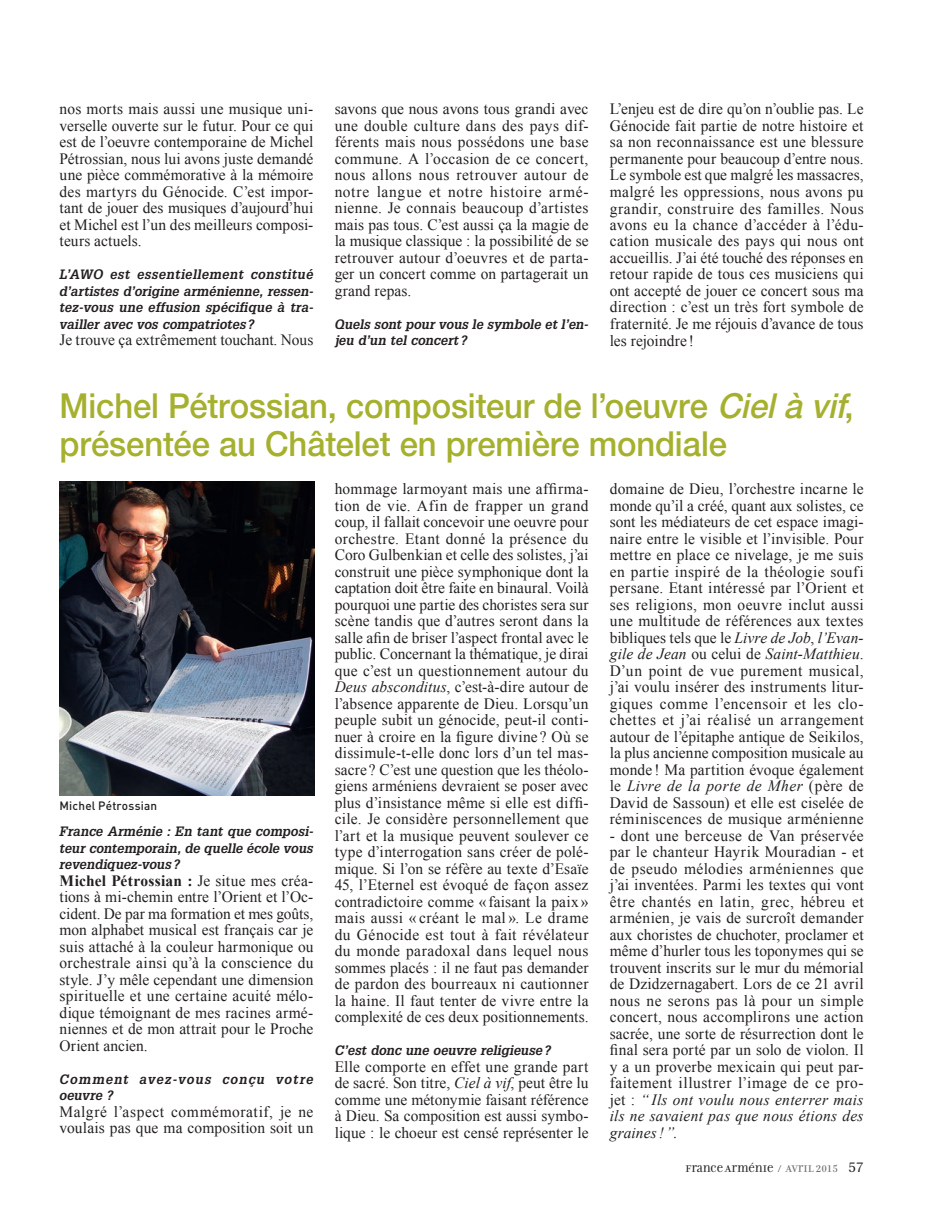
<style>
.page{position:relative;width:936px;height:1212px;background:#fff}
.page>*{position:absolute;margin:0;border:0;box-sizing:border-box;transform-origin:0 0}
.t1{font:500 34.5px/37.5px "Helvetica Neue";letter-spacing:-.005em;color:#a5b12e;scale:.95 1}
.t2{font:15.75px/16.5px "Times New Roman";letter-spacing:.01em;color:#231f20;text-align:justify}
.t3{font:italic 700 14.25px/16.5px "Glytus";color:#231f20;text-align:justify}
.t4{font:italic 700 14.25px/16.5px "Glytus";letter-spacing:.075em;color:#231f20}
.t5{font:500 12px "DIN";letter-spacing:.015em;color:#231f20}
.t6{font:10.5px "Filosofia Unicase";color:#231f20}
.s1{font-style:italic}
.s2{font-weight:700}
.s3{color:#6c6d70}
.s4{font-family:"Versailles";font-size:13.5px}
</style>
<div class="page">
<img style="left:60px;top:482px;width:255px;height:313px">
<p class="t2" style="left:60px;top:101px;width:255px">nos morts mais aussi une musique uni&shy;verselle ouverte sur le futur. Pour ce qui est de l’oeuvre contemporaine de Michel Pétrossian, nous lui avons juste demandé une pièce commémorative à la mémoire des martyrs du Génocide. C’est impor&shy;tant de jouer des musiques d’aujourd’hui et Michel est l’un des meilleurs composi&shy;teurs actuels.</p>
<p class="t3" style="left:60px;top:266px;width:255px">L’AWO est essentiellement constitué d’artistes d’origine arménienne, ressen&shy;tez-vous une effusion spécifique à tra&shy;vailler avec vos compatriotes ?</p>
<p class="t2" style="left:60px;top:332px;width:255px">Je trouve ça extrêmement touchant. Nous</p>
<p class="t2" style="left:334px;top:101px;width:255px">savons que nous avons tous grandi avec une double culture dans des pays dif&shy;férents mais nous possédons une base commune. A l’occasion de ce concert, nous allons nous retrouver autour de notre langue et notre histoire armé&shy;nienne. Je connais beaucoup d’artistes mais pas tous. C’est aussi ça la magie de la musique classique : la possibilité de se retrouver autour d’oeuvres et de parta&shy;ger un concert comme on partagerait un grand repas.</p>
<p class="t3" style="left:334px;top:316px;width:255px">Quels sont pour vous le symbole et l’en&shy;jeu d’un tel concert ?</p>
<p class="t2" style="left:609px;top:101px;width:255px">L’enjeu est de dire qu’on n’oublie pas. Le Génocide fait partie de notre histoire et sa non reconnaissance est une blessure permanente pour beaucoup d’entre nous.<br>Le symbole est que malgré les massacres, malgré les oppressions, nous avons pu grandir, construire des familles. Nous avons eu la chance d’accéder à l’édu&shy;cation musicale des pays qui nous ont accueillis. J’ai été touché des réponses en retour rapide de tous ces musiciens qui ont accepté de jouer ce concert sous ma direction : c’est un très fort symbole de fraternité. Je me réjouis d’avance de tous les rejoindre !</p>
<h1 class="t1" style="left:60px;top:387px;width:838px">Michel Pétrossian, compositeur de l’oeuvre <span class="s1">Cielà vif</span>, présentée au Châtelet en première mondiale</h1>
<p class="t5" style="left:60px;top:798px;width:99px">Michel Pétrossian</p>
<p class="t3" style="left:60px;top:823px;width:255px">France Arménie : En tant que composi&shy;teur contemporain, de quelle école vous revendiquez-vous ?</p>
<p class="t2" style="left:60px;top:872px;width:255px"><span class="s2">Michel Pétrossian :</span> Je situe mes créa&shy;tions à mi-chemin entre l’Orient et l’Oc&shy;cident. De par ma formation et mes goûts, mon alphabet musical est français car je suis attaché à la couleur harmonique ou orchestrale ainsi qu’à la conscience du style. J’y mêle cependant une dimension spirituelle et une certaine acuité mélo&shy;dique témoignant de mes racines armé&shy;niennes et de mon attrait pour le Proche Orient ancien.</p>
<p class="t4" style="left:60px;top:1071px;width:255px">Comment avez-vous conçu votre oeuvre ?</p>
<p class="t2" style="left:60px;top:1103px;width:255px">Malgré l’aspect commémoratif, je ne voulais pas que ma composition soit un</p>
<p class="t2" style="left:334px;top:480px;width:255px">hommage larmoyant mais une affirma&shy;tion de vie. Afin de frapper un grand coup, il fallait concevoir une oeuvre pour orchestre. Etant donné la présence du Coro Gulbenkian et celle des solistes, j’ai construit une pièce symphonique dont la captation doit être faite en binaural. Voilà pourquoi une partie des choristes sera sur scène tandis que d’autres seront dans la salle afin de briser l’aspect frontal avec le public. Concernant la thématique, je dirai que c’est un questionnement autour du <span class="s1">Deus absconditus</span>, c’est-à-dire autour de l’absence apparente de Dieu. Lorsqu’un peuple subit un génocide, peut-il conti&shy;nuer à croire en la figure divine ? Où se dissimule-t-elle donc lors d’un tel mas&shy;sacre ? C’est une question que les théolo&shy;giens arméniens devraient se poser avec plus d’insistance même si elle est diffi&shy;cile. Je considère personnellement que l’art et la musique peuvent soulever ce type d’interrogation sans créer de polé&shy;mique. Si l’on se réfère au texte d’Esaïe 45, l’Eternel est évoqué de façon assez contradictoire comme « faisant la paix » mais aussi « créant le mal ». Le drame du Génocide est tout à fait révélateur du monde paradoxal dans lequel nous sommes placés : il ne faut pas demander de pardon des bourreaux ni cautionner la haine. Il faut tenter de vivre entre la complexité de ces deux positionnements.</p>
<p class="t3" style="left:334px;top:1042px;width:218px">C’est donc une oeuvre religieuse?</p>
<p class="t2" style="left:334px;top:1058px;width:255px">Elle comporte en effet une grande part de sacré. Son titre, <span class="s1">Ciel à vif</span>, peut être lu comme une métonymie faisant référence à Dieu. Sa composition est aussi symbo&shy;lique : le choeur est censé représenter le</p>
<p class="t2" style="left:609px;top:480px;width:255px">domaine de Dieu, l’orchestre incarne le monde qu’il a créé, quant aux solistes, ce sont les médiateurs de cet espace imagi&shy;naire entre le visible et l’invisible. Pour mettre en place ce nivelage, je me suis en partie inspiré de la théologie soufi persane. Etant intéressé par l’Orient et ses religions, mon oeuvre inclut aussi une multitude de références aux textes bibliques tels que le <span class="s1">Livre de Job</span>, <span class="s1">l’Evan&shy;gile de Jean</span> ou celui de <span class="s1">Saint-Matthieu</span>.<br>D’un point de vue purement musical, j’ai voulu insérer des instruments litur&shy;giques comme l’encensoir et les clo&shy;chettes et j’ai réalisé un arrangement autour de l’épitaphe antique de Seikilos, la plus ancienne composition musicale au monde ! Ma partition évoque également le <span class="s1">Livre de la porte de Mher</span> (père de David de Sassoun) et elle est ciselée de réminiscences de musique arménienne</p>
<p class="t2" style="left:609px;top:827px;width:255px">- dont une berceuse de Van préservée par le chanteur Hayrik Mouradian - et de pseudo mélodies arméniennes que j’ai inventées. Parmi les textes qui vont être chantés en latin, grec, hébreu et arménien, je vais de surcroît demander aux choristes de chuchoter, proclamer et même d’hurler tous les toponymes qui se trouvent inscrits sur le mur du mémorial de Dzidzernagabert. Lors de ce 21 avril nous ne serons pas là pour un simple concert, nous accomplirons une action sacrée, une sorte de résurrection dont le final sera porté par un solo de violon. Il y a un proverbe mexicain qui peut par&shy;faitement illustrer l’image de ce pro&shy;jet : <span class="s1">“ Ils ont voulu nous enterrer mais ils ne savaient pas que nous étions des graines!”.</span></p>
<p class="t6" style="left:685px;top:1162px;width:180px">FRANCE ARMÉNIE / <span class="s3">AVRIL 2015</span> <span class="s4">57</span></p>
</div>
